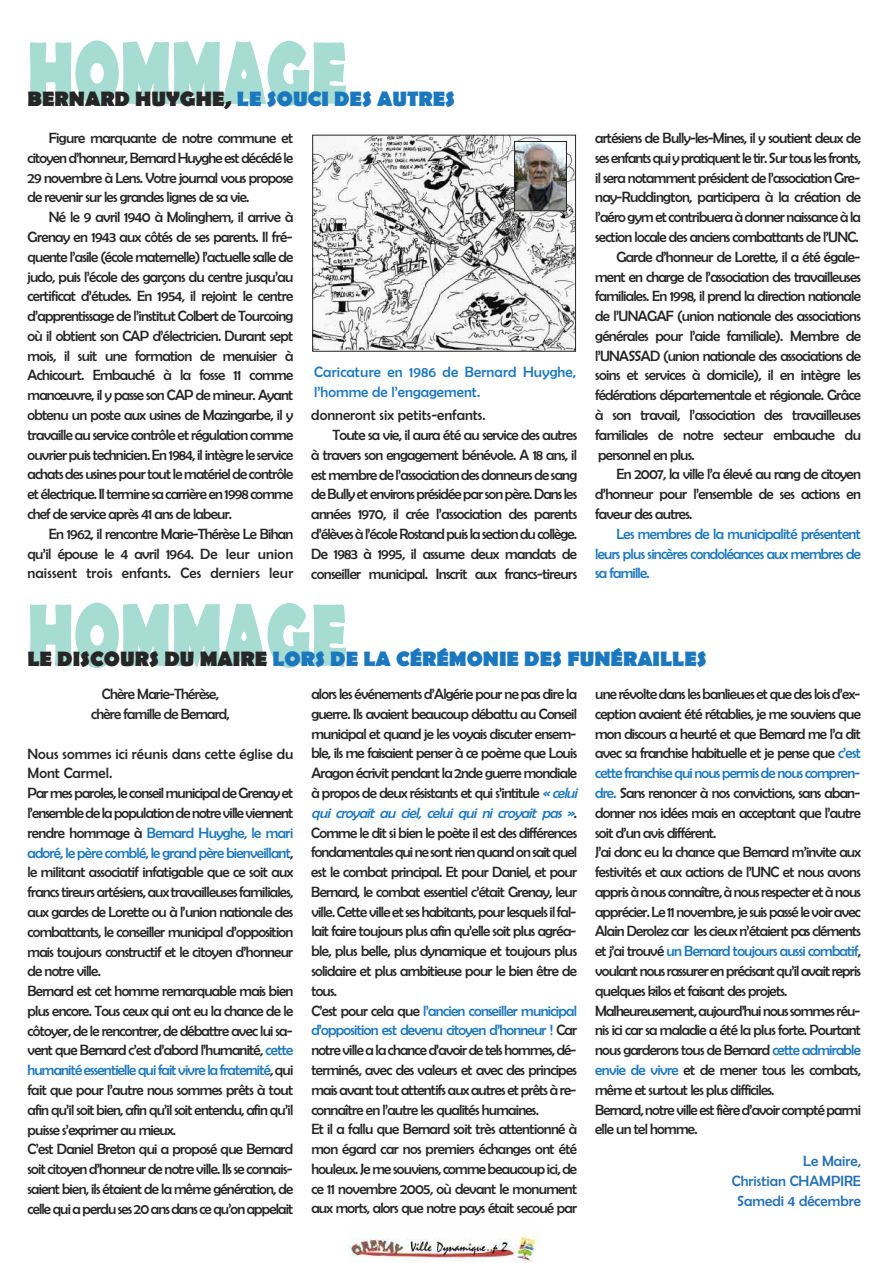
<style>
.page{position:relative;width:893px;height:1263px;background:#fff}
.page>*{position:absolute;margin:0;border:0;box-sizing:border-box;transform-origin:0 0}
.t1{font:700 21px "Berlin Sans FB";color:#1c78be}
.t2{font:15px/19.8px "Berlin Sans FB";letter-spacing:-.05em;color:#272627;text-align:justify}
.t3{font:15px/19.8px "Berlin Sans FB";letter-spacing:-.05em;color:#1c78be;text-align:justify}
.t4{font:15px/19.8px "Berlin Sans FB";letter-spacing:.01em;color:#1c78be}
.t5{font:15px/19.8px "Berlin Sans FB";color:#2370b8;text-align:right}
.t6{font:15px "Berlin Sans FB";color:#272627}
.s1{color:#272627}
.s2{color:#1c78be}
.s3{font-style:italic;color:#1c78be}
</style>
<div class="page">
<img style="left:349px;top:1233px;width:189px;height:30px">
<svg style="left:30px;top:41px;width:280px;height:65px"></svg>
<svg style="left:30px;top:603px;width:280px;height:65px"></svg>
<img style="left:314px;top:137px;width:260px;height:213px">
<div style="left:312px;top:135px;width:264px;height:217px;border:1px solid #272627"></div>
<img style="left:516px;top:143px;width:49px;height:66px">
<div style="left:514px;top:141px;width:53px;height:70px;border:1px solid #272627"></div>
<h1 class="t1" style="left:28px;top:86px;width:429px"><span class="s1">BERNARD HUYGHE,</span> LE SOUCI DES AUTRES</h1>
<p class="t2" style="left:28px;top:128px;width:267px;text-indent:21px">Figure marquante de notre commune et citoyen d’honneur, Bernard Huyghe est décédé le 29 novembre à Lens. Votre journal vous propose de revenir sur les grandes lignes de sa vie.</p>
<p class="t2" style="left:28px;top:207px;width:267px;text-indent:21px">Né le 9 avril 1940 à Molinghem, il arrive à Grenay en 1943 aux côtés de ses parents. Il fré&shy;quente l’asile (école maternelle) l’actuelle salle de judo, puis l’école des garçons du centre jusqu’au certificat d’études. En 1954, il rejoint le centre d’apprentissage de l’institut Colbert de Tourcoing où il obtient son CAP d’électricien. Durant sept mois, il suit une formation de menuisier à Achicourt. Embauché à la fosse 11 comme manœuvre, il y passe son CAP de mineur. Ayant obtenu un poste aux usines de Mazingarbe, il y travaille au service contrôle et régulation comme ouvrier puis technicien. En 1984, il intègre le service achats des usines pour tout le matériel de contrôle et électrique. Il termine sa carrière en 1998 comme chef de service après 41 ans de labeur.</p>
<p class="t2" style="left:28px;top:524px;width:267px;text-indent:21px">En 1962, il rencontre Marie-Thérèse Le Bihan qu’il épouse le 4 avril 1964. De leur union naissent trois enfants. Ces derniers leur</p>
<p class="t4" style="left:314px;top:362px;width:263px">Caricature en 1986 de Bernard Huyghe, l’homme de l’engagement.</p>
<p class="t6" style="left:311px;top:406px;width:176px">donneront six petits-enfants.</p>
<p class="t2" style="left:333px;top:425px;width:246px">Toute sa vie, il aura été au service des autres</p>
<p class="t2" style="left:311px;top:445px;width:267px">à travers son engagement bénévole. A 18 ans, il</p>
<p class="t2" style="left:311px;top:464px;width:267px">est membre de l’association des donneurs de sang</p>
<p class="t2" style="left:311px;top:484px;width:267px">de Bully et environs présidée par son père. Dans les</p>
<p class="t2" style="left:311px;top:504px;width:267px">années 1970, il crée l’association des parents</p>
<p class="t2" style="left:311px;top:524px;width:267px">d’élèves à l’école Rostand puis la section du collège.</p>
<p class="t2" style="left:311px;top:544px;width:267px">De 1983 à 1995, il assume deux mandats de</p>
<p class="t2" style="left:311px;top:563px;width:267px">conseiller municipal. Inscrit aux francs-tireurs</p>
<p class="t2" style="left:595px;top:128px;width:267px">artésiens de Bully-les-Mines, il y soutient deux de</p>
<p class="t2" style="left:595px;top:148px;width:267px">ses enfants qui y pratiquent le tir. Sur tous les fronts,</p>
<p class="t2" style="left:595px;top:168px;width:267px">il sera notamment président de l’association Gre-</p>
<p class="t2" style="left:595px;top:187px;width:267px">nay-Ruddington, participera à la création de</p>
<p class="t2" style="left:595px;top:207px;width:267px">l’aéro gym et contribuera à donner naissance à la</p>
<p class="t2" style="left:595px;top:227px;width:265px">section locale des anciens combattants de l’UNC.</p>
<p class="t2" style="left:616px;top:247px;width:245px">Garde d’honneur de Lorette, il a été égale-</p>
<p class="t2" style="left:595px;top:266px;width:267px">ment en charge de l’association des travailleuses</p>
<p class="t2" style="left:595px;top:286px;width:267px">familiales. En 1998, il prend la direction nationale</p>
<p class="t2" style="left:595px;top:306px;width:267px">de l’UNAGAF (union nationale des associations</p>
<p class="t2" style="left:595px;top:326px;width:267px">générales pour l’aide familiale). Membre de</p>
<p class="t2" style="left:595px;top:346px;width:267px">l’UNASSAD (union nationale des associations de</p>
<p class="t2" style="left:595px;top:365px;width:267px">soins et services à domicile), il en intègre les</p>
<p class="t2" style="left:595px;top:385px;width:267px">fédérations départementale et régionale. Grâce</p>
<p class="t2" style="left:595px;top:405px;width:267px">à son travail, l’association des travailleuses</p>
<p class="t2" style="left:595px;top:425px;width:267px">familiales de notre secteur embauche du</p>
<p class="t2" style="left:598px;top:444px;width:98px">personnel en plus.</p>
<p class="t2" style="left:616px;top:464px;width:246px">En 2007, la ville l’a élevé au rang de citoyen</p>
<p class="t2" style="left:595px;top:484px;width:267px">d’honneur pour l’ensemble de ses actions en</p>
<p class="t2" style="left:595px;top:504px;width:99px">faveur des autres.</p>
<p class="t3" style="left:595px;top:524px;width:267px;text-indent:21px">Les membres de la municipalité présentent leurs plus sincères condoléances aux membres de sa famille.</p>
<h1 class="t1" style="left:28px;top:646px;width:681px"><span class="s1">LE DISCOURS DU MAIRE</span> LORS DE LA CÉRÉMONIE DES FUNÉRAILLES</h1>
<p class="t2" style="left:91px;top:684px;width:140px;text-align:center">Chère Marie-Thérèse, chère famille de Bernard,</p>
<p class="t2" style="left:28px;top:743px;width:267px;text-align:left">Nous sommes ici réunis dans cette église du Mont Carmel.<br>Par mes paroles, le conseil municipal de Grenay et l’ensemble de la population de notre ville viennent rendre hommage à <span class="s2">Bernard Huyghe, le mari adoré, le père comblé, le grand père bienveillant</span>, le militant associatif infatigable que ce soit aux francs tireurs artésiens, aux travailleuses familiales, aux gardes de Lorette ou à l’union nationale des combattants, le conseiller municipal d’opposition mais toujours constructif et le citoyen d’honneur de notre ville.<br>Bernard est cet homme remarquable mais bien plus encore. Tous ceux qui ont eu la chance de le côtoyer, de le rencontrer, de débattre avec lui sa&shy;vent que Bernard c’est d’abord l’humanité, <span class="s2">cette humanité essentielle qui fait vivre la fraternité</span>, qui fait que pour l’autre nous sommes prêts à tout afin qu’il soit bien, afin qu’il soit entendu, afin qu’il puisse s’exprimer au mieux.<br>C’est Daniel Breton qui a proposé que Bernard soit citoyen d’honneur de notre ville. Ils se connais&shy;saient bien, ils étaient de la même génération, de celle qui a perdu ses 20 ans dans ce qu’on appelait</p>
<p class="t2" style="left:311px;top:684px;width:271px;text-align:left">alors les événements d’Algérie pour ne pas dire la guerre. Ils avaient beaucoup débattu au Conseil municipal et quand je les voyais discuter ensem&shy;ble, ils me faisaient penser à ce poème que Louis Aragon écrivit pendant la 2nde guerre mondiale à propos de deux résistants et qui s’intitule <span class="s3">«celui qui croyait au ciel, celui qui ni croyait pas »</span>.<br>Comme le dit si bien le poète il est des différences fondamentales qui ne sont rien quand on sait quel est le combat principal. Et pour Daniel, et pour Bernard, le combat essentiel c’était Grenay, leur ville. Cette ville et ses habitants, pour lesquels il fal&shy;lait faire toujours plus afin qu’elle soit plus agréa&shy;ble, plus belle, plus dynamique et toujours plus solidaire et plus ambitieuse pour le bien être de tous.<br>C’est pour cela que <span class="s2">l’ancien conseiller municipal d’opposition est devenu citoyen d’honneur !</span> Car notre ville a la chance d’avoir de tels hommes, dé&shy;terminés, avec des valeurs et avec des principes mais avant tout attentifs aux autres et prêts à re&shy;connaître en l’autre les qualités humaines.<br>Et il a fallu que Bernard soit très attentionné à mon égard car nos premiers échanges ont été houleux. Je me souviens, comme beaucoup ici, de ce 11 novembre 2005, où devant le monument aux morts, alors que notre pays était secoué par</p>
<p class="t2" style="left:595px;top:684px;width:267px;text-align:left">une révolte dans les banlieues et que des lois d’ex&shy;ception avaient été rétablies, je me souviens que mon discours a heurté et que Bernard me l’a dit avec sa franchise habituelle et je pense que <span class="s2">c’est cette franchise qui nous permis de nous compren&shy;dre.</span> Sans renoncer à nos convictions, sans aban&shy;donner nos idées mais en acceptant que l’autre soit d’un avis différent.<br>J’ai donc eu la chance que Bernard m’invite aux festivités et aux actions de l’UNC et nous avons appris à nous connaître, à nous respecter et à nous apprécier. Le 11 novembre, je suis passé le voir avec Alain Derolez car les cieux n’étaient pas cléments et j’ai trouvé <span class="s2">un Bernard toujours aussi combatif</span>, voulant nous rassurer en précisant qu’il avait repris quelques kilos et faisant des projets.<br>Malheureusement, aujourd’hui nous sommes réu&shy;nis ici car sa maladie a été la plus forte. Pourtant nous garderons tous de Bernard <span class="s2">cette admirable envie de vivre</span> et de mener tous les combats, même et surtout les plus difficiles.<br>Bernard, notre ville est fière d’avoir compté parmi elle un tel homme.</p>
<p class="t5" style="left:732px;top:1151px;width:131px">Le Maire,<br>Christian CHAMPIRE<br>Samedi 4 décembre</p>
</div>
